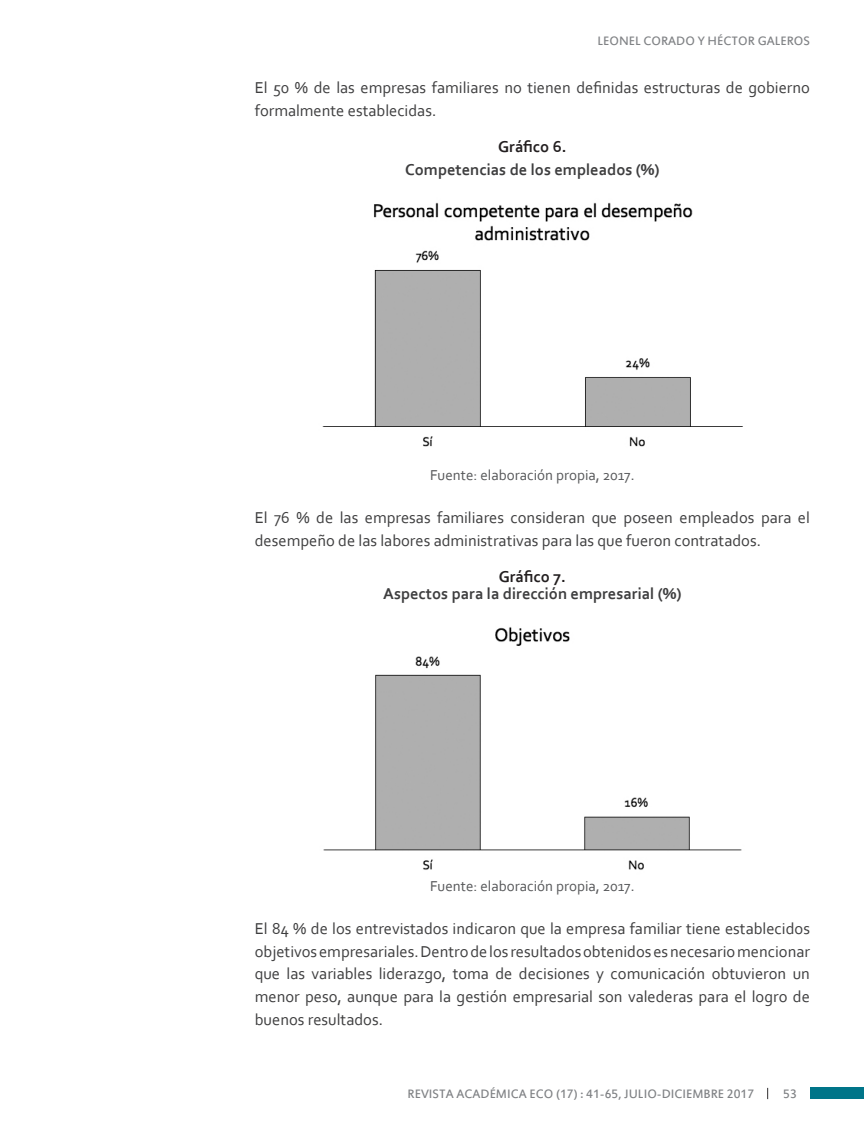
<style>
.page{position:relative;width:864px;height:1134px;background:#fff}
.page>*{position:absolute;margin:0;border:0;box-sizing:border-box;transform-origin:0 0}
.TEXTO{font:16.5px/22.8px "Corbel";color:#3e3e3f}
.FIGURA{font:700 16.5px "Corbel";color:#3e3e3f}
.FIGURA-2{font:700 16.5px "Corbel";color:#231f20}
.FUENTE{font:15px "Corbel";color:#57585a}
.t1{font:13.5px "Estrangelo Edessa";color:#808285}
</style>
<div class="page">
<div style="left:810px;top:1088px;width:54px;height:11px;background:#007589"></div>
<img style="left:322px;top:202px;width:421px;height:245px">
<img style="left:323px;top:627px;width:419px;height:243px">
<p class="t1" style="left:597px;top:34px;width:214px">LEONEL CORADO Y HÉCTOR GALEROS</p>
<p class="TEXTO" style="left:255px;top:76px;width:557px">El 50 % de las empresas familiares no tienen definidas estructuras de gobierno formalmente establecidas.</p>
<p class="FIGURA-2" style="left:498px;top:137px;width:70px">Gráfico 6.</p>
<p class="FIGURA" style="left:405px;top:159px;width:256px">Competencias de los empleados (%)</p>
<p class="FUENTE" style="left:430px;top:466px;width:206px">Fuente: elaboración propia, 2017.</p>
<p class="TEXTO" style="left:255px;top:506px;width:557px">El 76 % de las empresas familiares consideran que poseen empleados para el desempeño de las labores administrativas para las que fueron contratados.</p>
<p class="FIGURA-2" style="left:499px;top:566px;width:69px">Gráfico 7.</p>
<p class="FIGURA" style="left:383px;top:583px;width:300px">Aspectos para la dirección empresarial (%)</p>
<p class="FUENTE" style="left:430px;top:877px;width:206px">Fuente: elaboración propia, 2017.</p>
<p class="TEXTO" style="left:255px;top:917px;width:557px;text-align:justify">El 84 % de los entrevistados indicaron que la empresa familiar tiene establecidos objetivos empresariales. Dentro de los resultados obtenidos es necesario mencionar que las variables liderazgo, toma de decisiones y comunicación obtuvieron un menor peso, aunque para la gestión empresarial son valederas para el logro de buenos resultados.</p>
<p class="t1" style="left:408px;top:1087px;width:348px">REVISTA ACADÉMICA ECO (17) : 41-65, JULIO-DICIEMBRE 2017</p>
<p class="t1" style="left:783px;top:1087px;width:15px">53</p>
</div>
